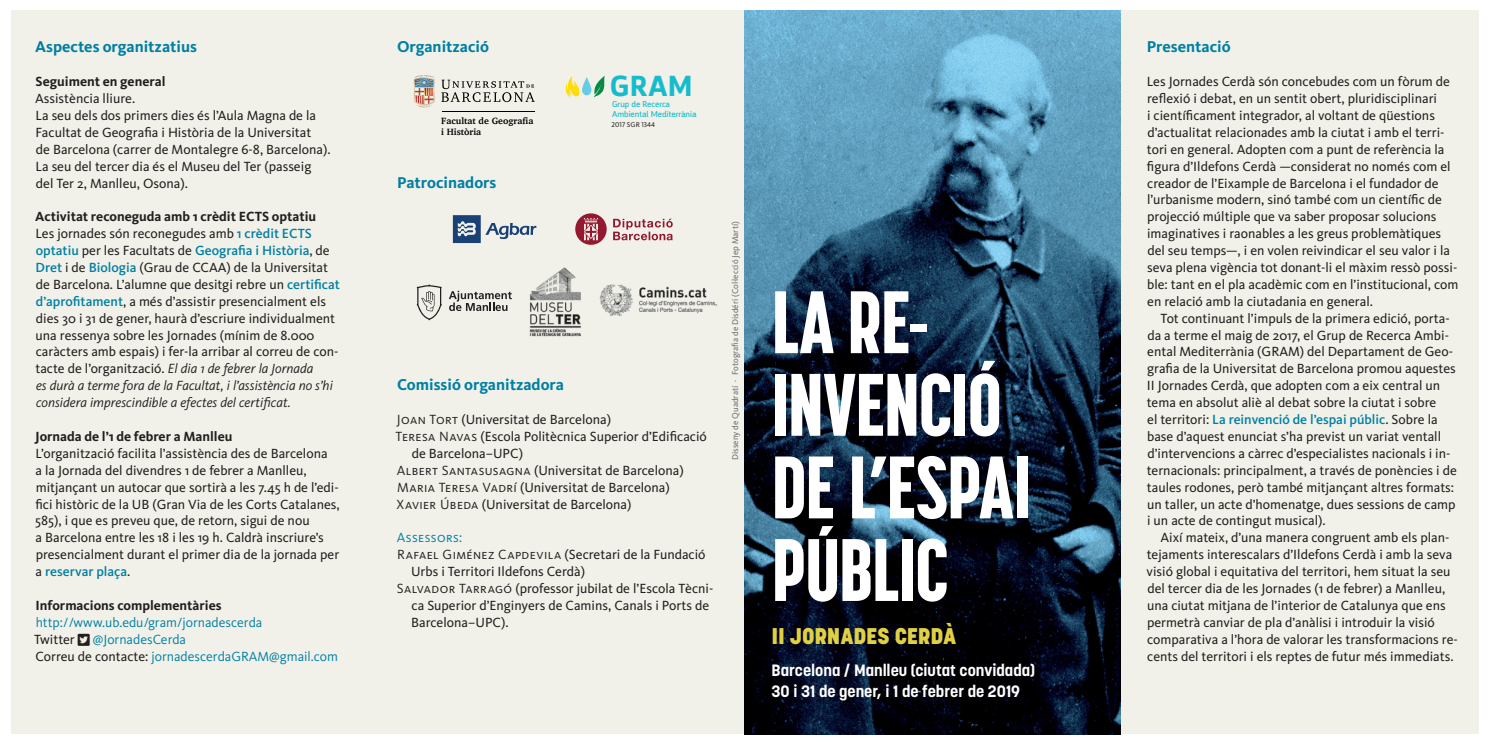
<style>
.page{position:relative;width:1489px;height:745px;background:#fff}
.page>*{position:absolute;margin:0;border:0;box-sizing:border-box;transform-origin:0 0}
.Títol{font:800 87.5px "Korolev Compressed";letter-spacing:-.015em;color:#fff}
.t1{font:700 29.88px "Argumentum";color:#17bccc}
.Jornades{font:800 22.5px "Korolev";letter-spacing:-.005em;color:#dfd044}
.titolets{font:700 16.25px "Kievit OT";color:#007fa3}
.portada{font:700 16.25px "Korolev";color:#fff}
.Text{font:13.75px/16.9px "Kievit OT";color:#231f20}
.Text-2{font:700 13.75px "Kievit OT";color:#231f20}
.Text-3{font:13.75px "Kievit OT";color:#007fa3}
.Text-4{font:13.75px "Kievit OT";letter-spacing:.03em;color:#007fa3}
.t2{font:700 9.25px/11.1px "Charter";color:#000}
.t3{font:8.88px/10.1px "Argumentum";color:#17bccc}
.crèdits{font:8.75px "Kievit OT";color:#6c6d70}
.Text-5{font:7.12px "Kievit OT";color:#231f20}
.s1{font-weight:500;color:#007fa3}
.s2{font-style:italic}
.s3{color:#231f20}
.s4{font-style:inherit}
</style>
<div class="page">
<div style="left:11px;top:11px;width:1467px;height:722px;background:#f1f1e9"></div>
<img style="left:744px;top:11px;width:376px;height:722px">
<svg style="left:613px;top:218px;width:59px;height:22px"></svg>
<svg style="left:575px;top:213px;width:31px;height:32px"></svg>
<img style="left:529px;top:267px;width:52px;height:70px">
<svg style="left:565px;top:75px;width:40px;height:23px"></svg>
<svg style="left:417px;top:284px;width:25px;height:36px"></svg>
<svg style="left:449px;top:290px;width:63px;height:21px"></svg>
<svg style="left:453px;top:215px;width:83px;height:28px"></svg>
<hr style="left:442px;top:111px;width:92px;height:1px;background:#000">
<svg style="left:441px;top:80px;width:93px;height:22px"></svg>
<svg style="left:414px;top:75px;width:21px;height:32px"></svg>
<img style="left:599px;top:284px;width:117px;height:33px">
<p class="titolets" style="left:35px;top:37px;width:163px">Aspectes organitzatius</p>
<p class="Text-2" style="left:36px;top:73px;width:131px">Seguiment en general</p>
<p class="Text" style="left:35px;top:90px;width:102px">Assistència lliure.</p>
<p class="Text" style="left:35px;top:107px;width:297px">La seu dels dos primers dies és l’Aula Magna de la<br>Facultat de Geografia i Història de la Universitat<br>de Barcelona (carrer de Montalegre 6-8, Barcelona).</p>
<p class="Text" style="left:35px;top:157px;width:277px">La seu del tercer dia és el Museu del Ter (passeig del Ter 2, Manlleu, Osona).</p>
<p class="Text-2" style="left:35px;top:208px;width:282px">Activitat reconeguda amb 1 crèdit ECTS optatiu</p>
<p class="Text" style="left:35px;top:225px;width:306px">Les jornades són reconegudes amb <span class="s1">1 crèdit ECTS optatiu</span> per les Facultats de <span class="s1">Geografia i Història</span>, de <span class="s1">Dret</span> i de <span class="s1">Biologia</span> (Grau de CCAA) de la Universitat de Barcelona. L’alumne que desitgi rebre un <span class="s1">certificat d’aprofitament</span>, a més d’assistir presencialment els dies 30 i 31 de gener, haurà d’escriure individualment una ressenya sobre les Jornades (mínim de 8.000 caràcters amb espais) i fer-la arribar al correu de con&shy;tacte de l’organització. <span class="s2">El dia 1 de febrer la Jornada<br>es durà a terme fora de la Facultat, i l’assistència no s’hi considera imprescindible a efectes del certificat.</span></p>
<p class="Text-2" style="left:35px;top:428px;width:199px">Jornada de l’1 de febrer a Manlleu</p>
<p class="Text" style="left:35px;top:444px;width:306px">L’organització facilita l’assistència des de Barcelona<br>a la Jornada del divendres 1 de febrer a Manlleu, mitjançant un autocar que sortirà a les 7.45 h de l’edi&shy;fici històric de la UB (Gran Via de les Corts Catalanes, 585), i que es preveu que, de retorn, sigui de nou<br>a Barcelona entre les 18 i les 19 h. Caldrà inscriure’s presencialment durant el primer dia de la jornada per a <span class="s1">reservar plaça</span>.</p>
<p class="Text-2" style="left:36px;top:596px;width:188px">Informacions complementàries</p>
<p class="Text-3" style="left:36px;top:613px;width:228px">http://www.ub.edu/gram/jornadescerda</p>
<p class="Text-3" style="left:34px;top:630px;width:153px"><span class="s3">Twitter</span> <span class="s3">▼▼▼▲❑◆</span> @JornadesCerda</p>
<p class="Text-3" style="left:35px;top:647px;width:304px"><span class="s3">Correu de contacte:</span> jornadescerdaGRAM@gmail.com</p>
<p class="titolets" style="left:397px;top:37px;width:94px">Organització</p>
<p class="t2" style="left:441px;top:115px;width:94px">Facultat de Geografia i Història</p>
<p class="titolets" style="left:397px;top:172px;width:101px">Patrocinadors</p>
<p class="t1" style="left:610px;top:68px;width:84px">GRAM</p>
<p class="t3" style="left:612px;top:99px;width:86px">Grup de Recerca<br>Ambiental Mediterrània</p>
<p class="Text-5" style="left:611px;top:121px;width:45px">2017 SGR 1344</p>
<p class="titolets" style="left:397px;top:375px;width:169px">Comissió organitzadora</p>
<p class="Text" style="left:397px;top:410px;width:216px"><span class="s4">Joan Tort</span> (Universitat de Barcelona)</p>
<p class="Text" style="left:412px;top:427px;width:297px;text-indent:-16px"><span class="s4">Teresa Navas</span> (Escola Politècnica Superior d’Edificació de Barcelona–UPC)</p>
<p class="Text" style="left:396px;top:461px;width:288px"><span class="s4">Albert Santasusagna</span> (Universitat de Barcelona)</p>
<p class="Text" style="left:397px;top:478px;width:274px"><span class="s4">Maria Teresa Vadrí</span> (Universitat de Barcelona)</p>
<p class="Text" style="left:396px;top:495px;width:237px"><span class="s4">Xavier Úbeda</span> (Universitat de Barcelona)</p>
<p class="Text-4" style="left:396px;top:529px;width:67px">Assessors:</p>
<p class="Text" style="left:411px;top:545px;width:296px;text-indent:-14px"><span class="s4">Rafael Giménez Capdevila</span> (Secretari de la Fundació<br>Urbs i Territori Ildefons Cerdà)</p>
<p class="Text" style="left:411px;top:579px;width:303px;text-indent:-14px"><span class="s4">Salvador Tarragó</span> (professor jubilat de l’Escola Tècni&shy;ca Superior d’Enginyers de Camins, Canals i Ports de<br>Barcelona–UPC).</p>
<p class="crèdits" style="left:729px;top:459px;width:240px;rotate:-90deg">Disseny de Quadratí · Fotografia de Disdéri (Col·lecció Jep Martí)</p>
<p class="Títol" style="left:771px;top:271px;width:158px">LA RE-</p>
<p class="Títol" style="left:771px;top:353px;width:232px">INVENCIÓ</p>
<p class="Títol" style="left:771px;top:436px;width:261px">DE L’ESPAI</p>
<p class="Títol" style="left:771px;top:518px;width:178px">PÚBLIC</p>
<p class="Jornades" style="left:771px;top:621px;width:186px">II JORNADES CERDÀ</p>
<p class="portada" style="left:771px;top:659px;width:265px">Barcelona / Manlleu (ciutat convidada)</p>
<p class="portada" style="left:771px;top:680px;width:250px">30 i 31 de gener, i 1 de febrer de 2019</p>
<p class="titolets" style="left:1146px;top:37px;width:85px">Presentació</p>
<p class="Text" style="left:1146px;top:73px;width:313px">Les Jornades Cerdà són concebudes com un fòrum de reflexió i debat, en un sentit obert, pluridisciplinari<br>i científicament integrador, al voltant de qüestions d’actualitat relacionades amb la ciutat i amb el terri&shy;tori en general. Adopten com a punt de referència la figura d’Ildefons Cerdà —considerat no només com el creador de l’Eixample de Barcelona i el fundador de l’urbanisme modern, sinó també com un científic de projecció múltiple que va saber proposar solucions imaginatives i raonables a les greus problemàtiques del seu temps—, i en volen reivindicar el seu valor i la seva plena vigència tot donant-li el màxim ressò possi&shy;ble: tant en el pla acadèmic com en l’institucional, com en relació amb la ciutadania en general.</p>
<p class="Text" style="left:1146px;top:309px;width:311px;text-indent:14px">Tot continuant l’impuls de la primera edició, porta&shy;da a terme el maig de 2017, el Grup de Recerca Ambi&shy;ental Mediterrània (GRAM) del Departament de Geo&shy;grafia de la Universitat de Barcelona promou aquestes II Jornades Cerdà, que adopten com a eix central un tema en absolut aliè al debat sobre la ciutat i sobre<br>el territori: <span class="s1">La reinvenció de l’espai públic</span>. Sobre la base d’aquest enunciat s’ha previst un variat ventall d’intervencions a càrrec d’especialistes nacionals i in&shy;ternacionals: principalment, a través de ponències i de taules rodones, però també mitjançant altres formats: un taller, un acte d’homenatge, dues sessions de camp i un acte de contingut musical).</p>
<p class="Text" style="left:1146px;top:529px;width:313px;text-indent:14px">Així mateix, d’una manera congruent amb els plan&shy;tejaments interescalars d’Ildefons Cerdà i amb la seva visió global i equitativa del territori, hem situat la seu del tercer dia de les Jornades (1 de febrer) a Manlleu, una ciutat mitjana de l’interior de Catalunya que ens permetrà canviar de pla d’anàlisi i introduir la visió comparativa a l’hora de valorar les transformacions re&shy;cents del territori i els reptes de futur més immediats.</p>
</div>
